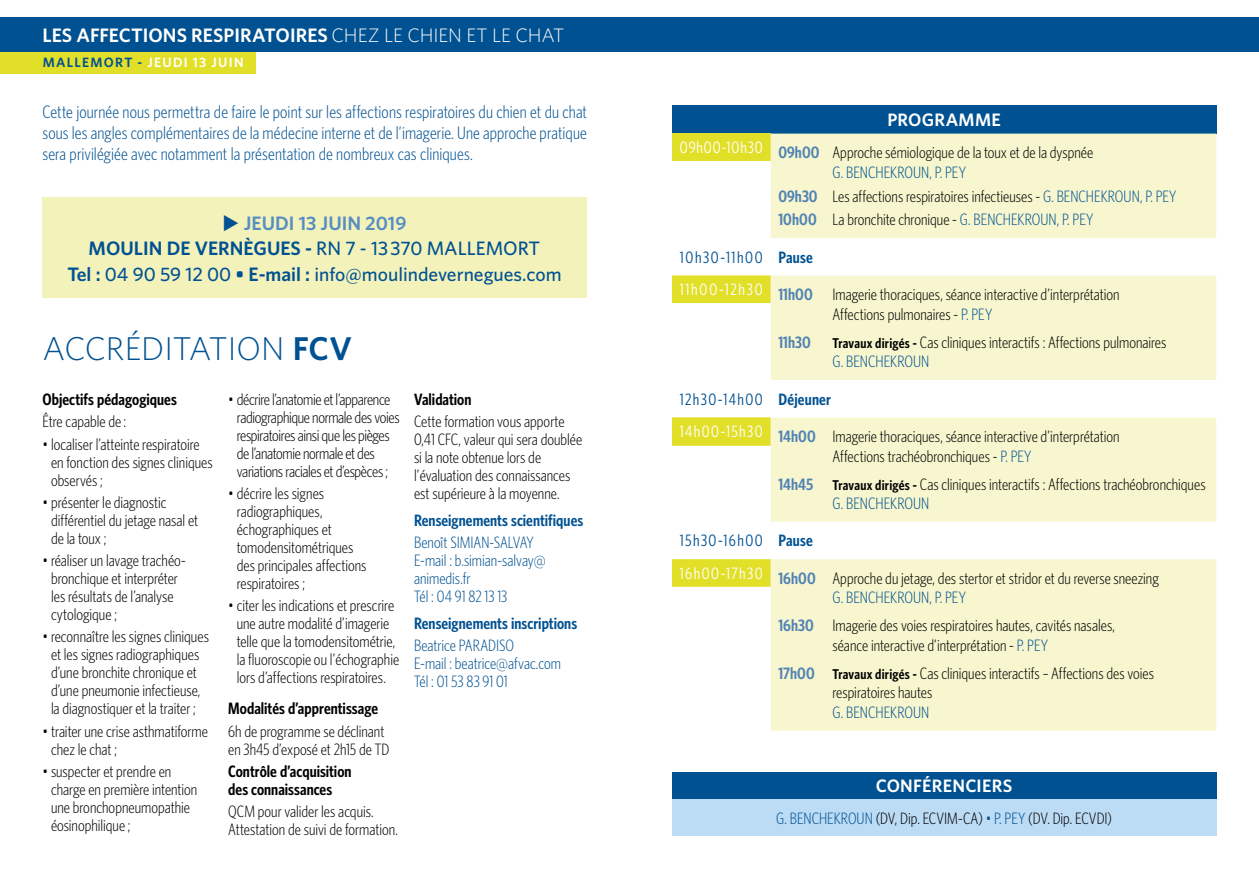
<style>
.page{position:relative;width:1259px;height:893px;background:#fff}
.page>*{position:absolute;margin:0;border:0;box-sizing:border-box;transform-origin:0 0}
.t1{font:300 33px "Whitney";letter-spacing:-.005em;color:#005191}
.t2{font:500 19.5px/25.5px "Whitney";color:#005191;text-align:center}
.t3{font:600 19.5px "Whitney";color:#fff}
.t4{font:300 18px/21px "Whitney Condensed";letter-spacing:.01em;color:#005191;text-align:justify}
.t5{font:600 18px "Whitney";letter-spacing:.015em;color:#fff}
.t6{font:300 16.5px/18px "Whitney Condensed";color:#000}
.t7{font:300 16.5px/18px "Whitney Condensed";letter-spacing:-.02em;color:#000}
.t8{font:300 16.5px/18px "Whitney Condensed";color:#005191}
.t9{font:600 16.5px/18px "Whitney Condensed";color:#000}
.t10{font:600 16.5px "Whitney Condensed";color:#005191}
.t11{font:16.5px "Whitney Condensed";letter-spacing:.085em;color:#005191}
.t12{font:600 16.5px "Whitney Condensed";color:#5183b5}
.t13{font:600 13.5px "Whitney";letter-spacing:.095em;color:#fff}
.s1{font-weight:300}
.s2{color:#005191}
.s3{font-weight:600;color:#578ec2}
.s4{font-weight:600}
.s5{font-weight:600;color:#5183b5}
.s6{font-weight:600;font-size:14.25px}
</style>
<div class="page">
<div style="left:0;top:51px;width:255px;height:22px;background:#e2df29"></div>
<div style="left:0;top:17px;width:1259px;height:34px;background:#005191"></div>
<div style="left:672px;top:772px;width:544px;height:28px;background:#005191"></div>
<div style="left:672px;top:800px;width:544px;height:36px;background:#bcdbf4"></div>
<div style="left:42px;top:198px;width:544px;height:100px;background:#f4f2bb"></div>
<div style="left:672px;top:105px;width:544px;height:29px;background:#005191"></div>
<div style="left:672px;top:134px;width:98px;height:27px;background:#e2df29"></div>
<div style="left:770px;top:134px;width:446px;height:27px;background:#f7f6ce"></div>
<svg style="left:770px;top:161px;width:446px;height:570px;fill:#f7f6ce"></svg>
<svg style="left:672px;top:275px;width:98px;height:312px"></svg>
<p class="t3" style="left:42px;top:24px;width:523px">LES AFFECTIONS RESPIRATOIRES <span class="s1">CHEZ LE CHIEN ET LE CHAT</span></p>
<p class="t13" style="left:43px;top:54px;width:202px"><span class="s2">MALLEMORT -</span> JEUDI 13 JUIN</p>
<p class="t4" style="left:42px;top:101px;width:546px">Cette journée nous permettra de faire le point sur les affections respiratoires du chien et du chat sous les angles complémentaires de la médecine interne et de l’imagerie. Une approche pratique sera privilégiée avec notamment la présentation de nombreux cas cliniques.</p>
<p class="t2" style="left:67px;top:210px;width:496px">◆ <span class="s3">JEUDI 13 JUIN 2019<br></span><span class="s4">MOULIN DE VERNÈGUES -</span> RN 7 - 13370 MALLEMORT<br><span class="s4">Tel :</span> 04 90 59 12 00 <span class="s4">• E-mail :</span> info@moulindevernegues.com</p>
<h1 class="t1" style="left:43px;top:329px;width:311px">ACCRÉDITATION <span class="s4">FCV</span></h1>
<p class="t9" style="left:43px;top:390px;width:136px">Objectifs pédagogiques</p>
<p class="t6" style="left:43px;top:412px;width:85px">Être capable de:</p>
<p class="t6" style="left:51px;top:435px;width:163px;text-indent:-8px">• localiser l’atteinte respiratoire en fonction des signes cliniques observés ;</p>
<p class="t6" style="left:51px;top:493px;width:149px;text-indent:-8px">• présenter le diagnostic différentiel du jetage nasal et de la toux ;</p>
<p class="t6" style="left:51px;top:551px;width:136px;text-indent:-8px">• réaliser un lavage trachéo&shy;bronchique et interpréter les résultats de l’analyse cytologique ;</p>
<p class="t6" style="left:43px;top:627px;width:168px;text-align:center">• reconnaître les signes cliniques et les signes radiographiques d’une bronchite chronique et d’une pneumonie infectieuse,<br>la diagnostiquer et la traiter ;</p>
<p class="t6" style="left:51px;top:722px;width:158px;text-indent:-8px">• traiter une crise asthmatiforme chez le chat ;</p>
<p class="t6" style="left:51px;top:762px;width:148px;text-indent:-8px">• suspecter et prendre en charge en première intention une bronchopneumopathie éosinophilique ;</p>
<p class="t7" style="left:237px;top:390px;width:164px;text-indent:-8px">• décrire l’anatomie et l’apparence radiographique normale des voies respiratoires ainsi que les pièges de l’anatomie normale et des variations raciales et d’espèces ;</p>
<p class="t6" style="left:237px;top:484px;width:131px;text-indent:-8px">• décrire les signes radiographiques, échographiques et tomodensitométriques des principales affections respiratoires ;</p>
<p class="t6" style="left:228px;top:597px;width:172px;text-align:center">• citer les indications et prescrire une autre modalité d’imagerie telle que la tomodensitométrie, la fluoroscopie ou l’échographie lors d’affections respiratoires.</p>
<p class="t9" style="left:228px;top:699px;width:151px">Modalités d’apprentissage</p>
<p class="t6" style="left:228px;top:722px;width:163px">6h de programme se déclinant en 3h45 d’exposé et 2h15 de TD</p>
<p class="t9" style="left:228px;top:762px;width:125px">Contrôle d’acquisition des connaissances</p>
<p class="t6" style="left:228px;top:802px;width:171px">QCM pour valider les acquis.<br>Attestation de suivi de formation.</p>
<p class="t9" style="left:414px;top:390px;width:59px">Validation</p>
<p class="t6" style="left:414px;top:413px;width:170px">Cette formation vous apporte<br>0,41 CFC, valeur qui sera doublée si la note obtenue lors de l’évaluation des connaissances est supérieure à la moyenne.</p>
<p class="t10" style="left:414px;top:511px;width:171px">Renseignements scientifiques</p>
<p class="t8" style="left:414px;top:533px;width:133px">Benoît SIMIAN-SALVAY<br>E-mail : b.simian-salvay@ animedis.fr<br>Tél : 04 91 82 13 13</p>
<p class="t10" style="left:414px;top:613px;width:165px">Renseignements inscriptions</p>
<p class="t8" style="left:414px;top:636px;width:148px">Beatrice PARADISO<br>E-mail : beatrice@afvac.com<br>Tél : 01 53 83 91 01</p>
<p class="t5" style="left:887px;top:109px;width:115px">PROGRAMME</p>
<p class="t6" style="left:832px;top:143px;width:262px;line-height:19.5px;text-indent:-153px"><sup>09h00-10h30</sup> <span class="s5">09h00</span> Approche sémiologique de la toux et de la dyspnée<br><span class="s2">G. BENCHEKROUN, P. PEY</span></p>
<p class="t6" style="left:778px;top:184px;width:399px;line-height:23.7px"><span class="s5">09h30</span> Les affections respiratoires infectieuses - <span class="s2">G. BENCHEKROUN, P. PEY<br></span><span class="s5">10h00</span> La bronchite chronique - <span class="s2">G. BENCHEKROUN, P. PEY</span></p>
<p class="t11" style="left:680px;top:248px;width:134px">10h30-11h00 <span class="s4">Pause</span></p>
<p class="t6" style="left:832px;top:285px;width:289px;line-height:19.5px;text-indent:-153px"><sup>11h00-12h30</sup> <span class="s5">11h00</span> Imagerie thoraciques, séance interactive d’interprétation<br>Affections pulmonaires - <span class="s2">P. PEY</span></p>
<p class="t12" style="left:778px;top:332px;width:34px">11h30</p>
<p class="t6" style="left:832px;top:332px;width:335px;line-height:19.5px"><span class="s6">Travaux dirigés -</span> Cas cliniques interactifs : Affections pulmonaires<br><span class="s2">G. BENCHEKROUN</span></p>
<p class="t11" style="left:680px;top:389px;width:153px">12h30-14h00 <span class="s4">Déjeuner</span></p>
<p class="t6" style="left:832px;top:426px;width:289px;line-height:19.5px;text-indent:-153px"><sup>14h00-15h30</sup> <span class="s5">14h00</span> Imagerie thoraciques, séance interactive d’interprétation<br>Affections trachéobronchiques - <span class="s2">P. PEY</span></p>
<p class="t6" style="left:832px;top:474px;width:375px;line-height:19.5px;text-indent:-54px"><span class="s5">14h45</span> <span class="s6">Travaux dirigés -</span> Cas cliniques interactifs : Affections trachéobronchiques<br><span class="s2">G. BENCHEKROUN</span></p>
<p class="t11" style="left:680px;top:531px;width:134px">15h30-16h00 <span class="s4">Pause</span></p>
<p class="t6" style="left:832px;top:568px;width:328px;line-height:19.5px;text-indent:-153px"><sup>16h00-17h30</sup> <span class="s5">16h00</span> Approche du jetage, des stertor et stridor et du reverse sneezing<br><span class="s2">G. BENCHEKROUN, P. PEY</span></p>
<p class="t6" style="left:832px;top:616px;width:284px;line-height:19.5px;text-indent:-54px"><span class="s5">16h30</span> Imagerie des voies respiratoires hautes, cavités nasales, séance interactive d’interprétation - <span class="s2">P. PEY</span></p>
<p class="t6" style="left:832px;top:663px;width:323px;line-height:19.5px;text-indent:-54px"><span class="s5">17h00</span> <span class="s6">Travaux dirigés -</span> Cas cliniques interactifs – Affections des voies respiratoires hautes</p>
<p class="t8" style="left:832px;top:703px;width:98px">G. BENCHEKROUN</p>
<p class="t5" style="left:875px;top:775px;width:138px">CONFÉRENCIERS</p>
<p class="t6" style="left:776px;top:809px;width:337px"><span class="s2">G. BENCHEKROUN</span> (DV, Dip. ECVIM-CA) <span class="s2">• P. PEY</span> (DV. Dip. ECVDI)</p>
</div>
